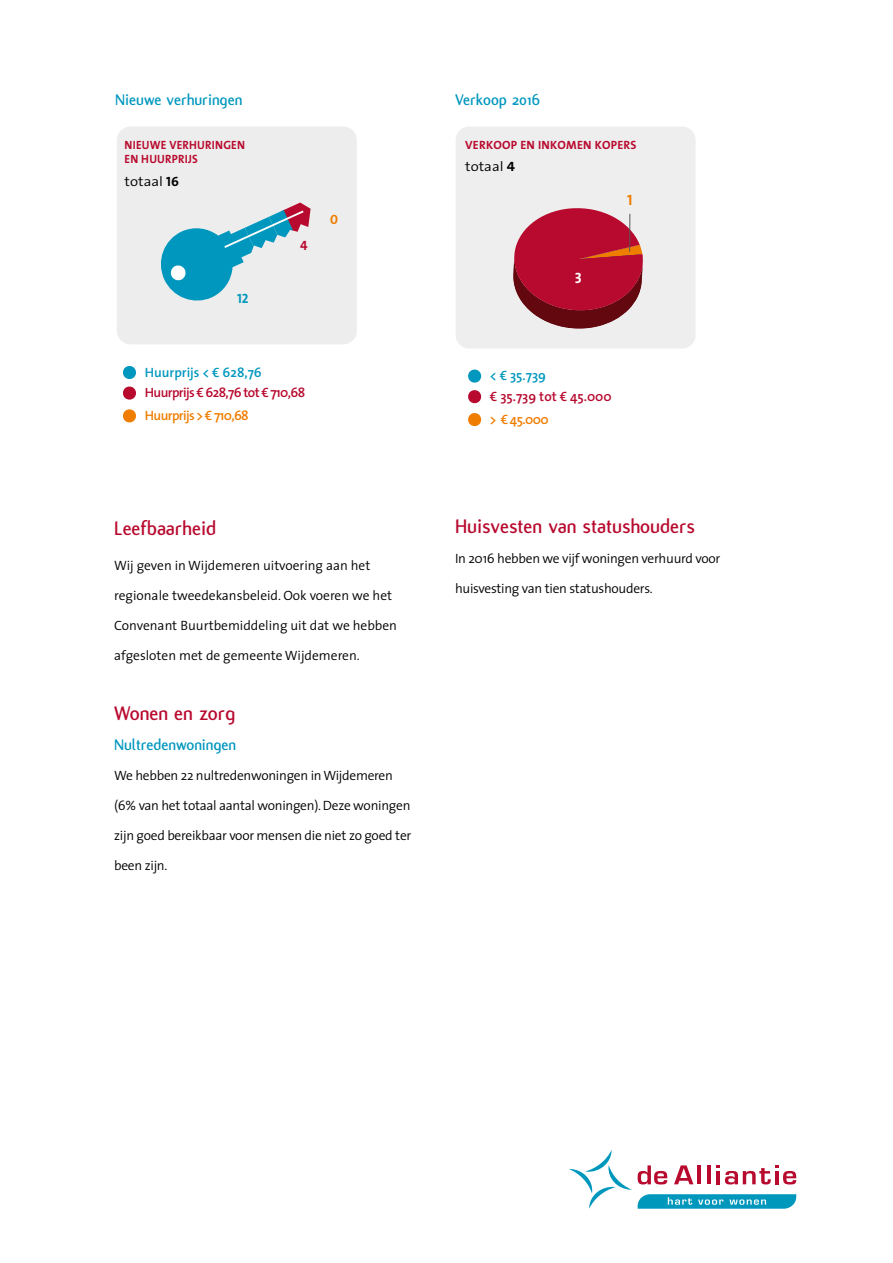
<style>
.page{position:relative;width:893px;height:1263px;background:#fff}
.page>*{position:absolute;margin:0;border:0;box-sizing:border-box;transform-origin:0 0}
.t1{font:700 21px "Flux";color:#b8092e}
.t2{font:700 16.5px "Flux";color:#0097be}
.t3{font:700 16.5px "Flux";color:#0097bd}
.t4{font:15px "The Sans Bold Caps";color:#fff}
.t5{font:15px "The Sans Bold Caps";color:#ef7d00}
.t6{font:300 13.5px "The Sans";letter-spacing:-.02em;color:#000}
.t7{font:300 13.5px "The Sans";color:#000}
.t8{font:600 13.5px "The Sans";letter-spacing:-.045em;color:#b8092e}
.t9{font:600 13.5px "The Sans";color:#0097be}
.t10{font:600 13.5px "The Sans";letter-spacing:-.045em;color:#ef7d00}
.t11{font:600 13.5px "The Sans";color:#b8092e}
.t12{font:300 13.5px "The Sans";letter-spacing:-.02em;color:#000;scale:1.1 1}
.t13{font:13.5px "The Sans Bold Caps";color:#0097be}
.t14{font:13.5px "The Sans Bold Caps";color:#b8092e}
.t15{font:13.5px "The Sans Bold Caps";color:#ef7d00}
.t16{font:12px/14.4px "The Sans Bold Caps";letter-spacing:.02em;color:#b8092e;scale:.95 1}
.t17{font:12px "The Sans Bold Caps";letter-spacing:.02em;color:#b8092e}
.s1{font-family:"The Sans Bold Caps";font-weight:400}
</style>
<div class="page">
<div style="left:456px;top:127px;width:240px;height:222px;background:#eee;border-radius:14px"></div>
<svg style="left:468px;top:369px;width:14px;height:14px"></svg>
<svg style="left:468px;top:413px;width:14px;height:14px"></svg>
<svg style="left:468px;top:390px;width:14px;height:14px"></svg>
<svg style="left:513px;top:208px;width:130px;height:121px"></svg>
<hr style="left:629px;top:214px;width:1px;height:38px;background:#575756">
<svg style="left:123px;top:366px;width:13px;height:13px"></svg>
<svg style="left:123px;top:386px;width:13px;height:14px"></svg>
<svg style="left:123px;top:409px;width:13px;height:14px"></svg>
<div style="left:117px;top:127px;width:240px;height:217px;background:#ededed;border-radius:14px"></div>
<svg style="left:160px;top:203px;width:151px;height:98px"></svg>
<svg style="left:569px;top:1150px;width:63px;height:59px"></svg>
<svg style="left:638px;top:1165px;width:29px;height:19px"></svg>
<svg style="left:674px;top:1165px;width:19px;height:19px"></svg>
<hr style="left:697px;top:1165px;width:4px;height:19px;background:#b8092e">
<hr style="left:707px;top:1165px;width:4px;height:19px;background:#b8092e">
<svg style="left:717px;top:1165px;width:79px;height:19px"></svg>
<svg style="left:638px;top:1194px;width:158px;height:15px;background:#25a6c6"></svg>
<p class="t2" style="left:115px;top:91px;width:129px">Nieuwe verhuringen</p>
<p class="t2" style="left:455px;top:91px;width:86px">Verkoop 2016</p>
<p class="t16" style="left:125px;top:137px;width:128px">NIEUWE VERHURINGEN<br>EN HUURPRIJS</p>
<p class="t12" style="left:125px;top:170px;width:51px">totaal <span class="s1">16</span></p>
<p class="t13" style="left:237px;top:287px;width:13px">12</p>
<p class="t14" style="left:300px;top:234px;width:9px">4</p>
<p class="t15" style="left:330px;top:208px;width:9px">0</p>
<p class="t9" style="left:145px;top:361px;width:118px">Huurprijs &lt; € 628,76</p>
<p class="t8" style="left:145px;top:381px;width:162px">Huurprijs € 628,76 tot € 710,68</p>
<p class="t10" style="left:145px;top:404px;width:105px">Huurprijs &gt; € 710,68</p>
<h1 class="t1" style="left:114px;top:517px;width:104px">Leefbaarheid</h1>
<p class="t7" style="left:114px;top:554px;width:258px">Wij geven in Wijdemeren uitvoering aan het</p>
<p class="t7" style="left:114px;top:584px;width:280px">regionale tweedekansbeleid. Ook voeren we het</p>
<p class="t7" style="left:114px;top:614px;width:284px">Convenant Buurtbemiddeling uit dat we hebben</p>
<p class="t7" style="left:114px;top:644px;width:247px">afgesloten met de gemeente Wijdemeren.</p>
<h1 class="t1" style="left:114px;top:702px;width:123px">Wonen en zorg</h1>
<p class="t3" style="left:114px;top:736px;width:124px">Nultredenwoningen</p>
<p class="t6" style="left:114px;top:764px;width:280px">We hebben 22 nultredenwoningen in Wijdemeren</p>
<p class="t6" style="left:114px;top:794px;width:298px">(6% van het totaal aantal woningen). Deze woningen</p>
<p class="t6" style="left:114px;top:824px;width:299px">zijn goed bereikbaar voor mensen die niet zo goed ter</p>
<p class="t6" style="left:114px;top:854px;width:55px">been zijn.</p>
<p class="t17" style="left:465px;top:135px;width:173px">VERKOOP EN INKOMEN KOPERS</p>
<p class="t12" style="left:465px;top:155px;width:47px">totaal <span class="s1">4</span></p>
<p class="t4" style="left:575px;top:266px;width:9px">3</p>
<p class="t5" style="left:627px;top:188px;width:7px">1</p>
<p class="t9" style="left:490px;top:364px;width:58px">&lt; € 35.739</p>
<p class="t11" style="left:490px;top:385px;width:123px">€ 35.739 tot € 45.000</p>
<p class="t10" style="left:490px;top:408px;width:60px">&gt; € 45.000</p>
<h1 class="t1" style="left:455px;top:514px;width:241px">Huisvesten van statushouders</h1>
<p class="t6" style="left:455px;top:547px;width:267px">In 2016 hebben we vijf woningen verhuurd voor</p>
<p class="t6" style="left:455px;top:577px;width:199px">huisvesting van tien statushouders.</p>
</div>
